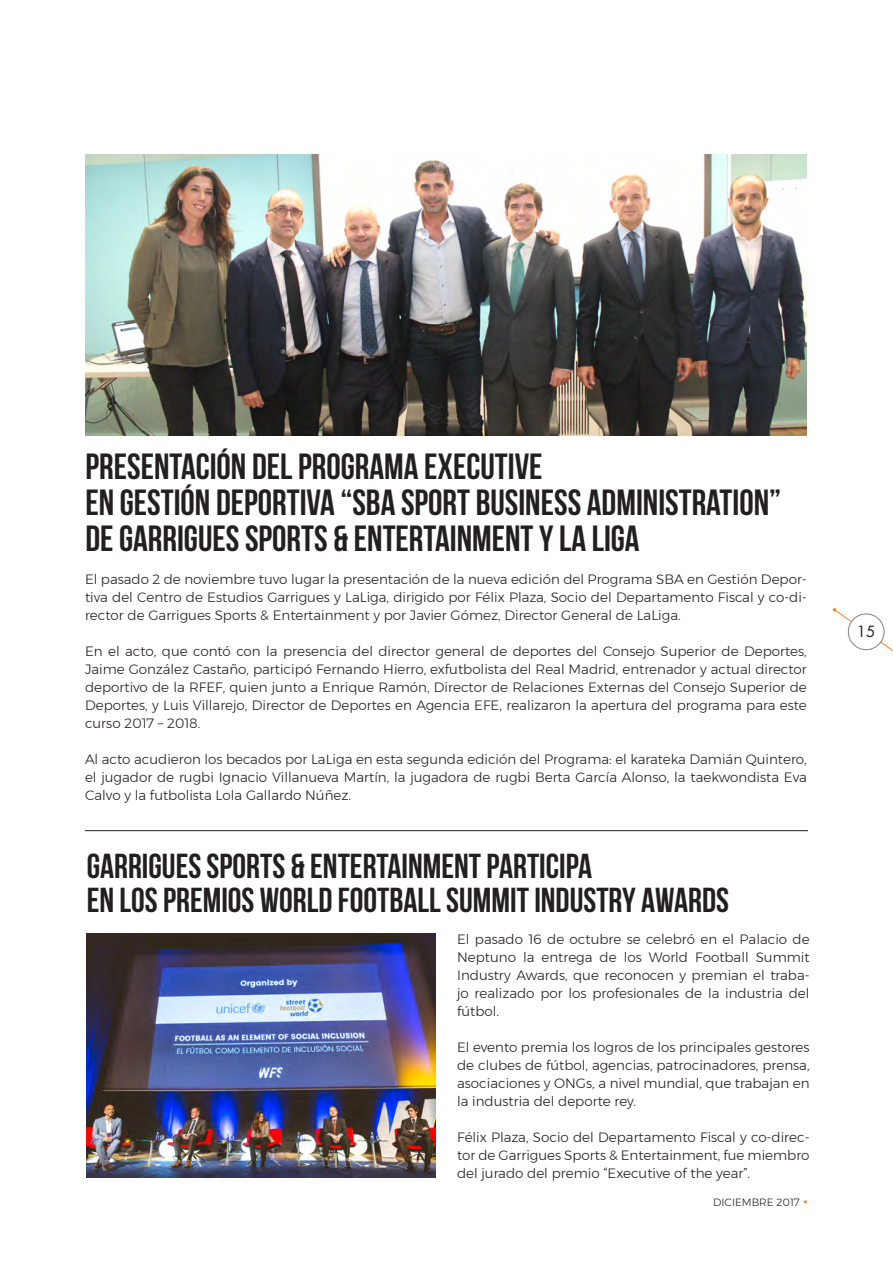
<style>
.page{position:relative;width:893px;height:1263px;background:#fff}
.page>*{position:absolute;margin:0;border:0;box-sizing:border-box;transform-origin:0 0}
.t1{font:700 36.3px/36.3px "Bebas Neue";color:#231f20}
.t2{font:700 34.5px/34.5px "Bebas Neue";color:#231f20}
.t3{font:15px "Futura";color:#231f20}
.t4{font:300 13.5px/18px "Montserrat";color:#231f20;text-align:justify}
.t5{font:300 10.5px "Montserrat";color:#231f20}
.s1{font-family:"Gill Sans";font-size:12px;color:#f38520}
</style>
<div class="page">
<svg style="left:832px;top:608px;width:61px;height:43px"></svg>
<div style="left:848px;top:614px;width:36px;height:36px;background:#fff;border-radius:50%"></div>
<div style="left:848px;top:614px;width:36px;height:36px;border:1px solid #808285;border-radius:50%"></div>
<hr style="left:85px;top:830px;width:723px;height:1px;background:#231f20">
<img style="left:85px;top:155px;width:722px;height:280px">
<img style="left:87px;top:933px;width:349px;height:245px">
<p class="t1" style="left:85px;top:448px;width:697px">PRESENTACIÓN DEL PROGRAMA EXECUTIVE<br>EN GESTIÓN DEPORTIVA “SBA SPORT BUSINESS ADMINISTRATION”<br>DE GARRIGUES SPORTS &amp; ENTERTAINMENT Y LA LIGA</p>
<p class="t4" style="left:85px;top:570px;width:723px">El pasado 2 de noviembre tuvo lugar la presentación de la nueva edición del Programa SBA en Gestión Depor&shy;tiva del Centro de Estudios Garrigues y LaLiga, dirigido por Félix Plaza, Socio del Departamento Fiscal y co-di&shy;rector de Garrigues Sports &amp; Entertainment y por Javier Gómez, Director General de LaLiga.</p>
<p class="t4" style="left:85px;top:642px;width:723px">En el acto, que contó con la presencia del director general de deportes del Consejo Superior de Deportes, Jaime González Castaño, participó Fernando Hierro, exfutbolista del Real Madrid, entrenador y actual director deportivo de la RFEF, quien junto a Enrique Ramón, Director de Relaciones Externas del Consejo Superior de Deportes, y Luis Villarejo, Director de Deportes en Agencia EFE, realizaron la apertura del programa para este curso 2017 – 2018.</p>
<p class="t4" style="left:85px;top:750px;width:723px">Al acto acudieron los becados por LaLiga en esta segunda edición del Programa: el karateka Damián Quintero, el jugador de rugbi Ignacio Villanueva Martín, la jugadora de rugbi Berta García Alonso, la taekwondista Eva Calvo y la futbolista Lola Gallardo Núñez.</p>
<p class="t2" style="left:87px;top:848px;width:644px">GARRIGUES SPORTS &amp; ENTERTAINMENT PARTICIPA<br>EN LOS PREMIOS WORLD FOOTBALL SUMMIT INDUSTRY AWARDS</p>
<p class="t4" style="left:457px;top:930px;width:354px">El pasado 16 de octubre se celebró en el Palacio de Neptuno la entrega de los World Football Summit Industry Awards, que reconocen y premian el traba&shy;jo realizado por los profesionales de la industria del fútbol.</p>
<p class="t4" style="left:457px;top:1038px;width:354px">El evento premia los logros de los principales gestores de clubes de fútbol, agencias, patrocinadores, prensa, asociaciones y ONGs, a nivel mundial, que trabajan en la industria del deporte rey.</p>
<p class="t4" style="left:457px;top:1128px;width:354px">Félix Plaza, Socio del Departamento Fiscal y co-direc&shy;tor de Garrigues Sports &amp; Entertainment, fue miembro del jurado del premio “Executive of the year”.</p>
<p class="t5" style="left:713px;top:1194px;width:97px">DICIEMBRE 2017 <span class="s1">•</span></p>
<p class="t3" style="left:857px;top:622px;width:20px">15</p>
</div>
